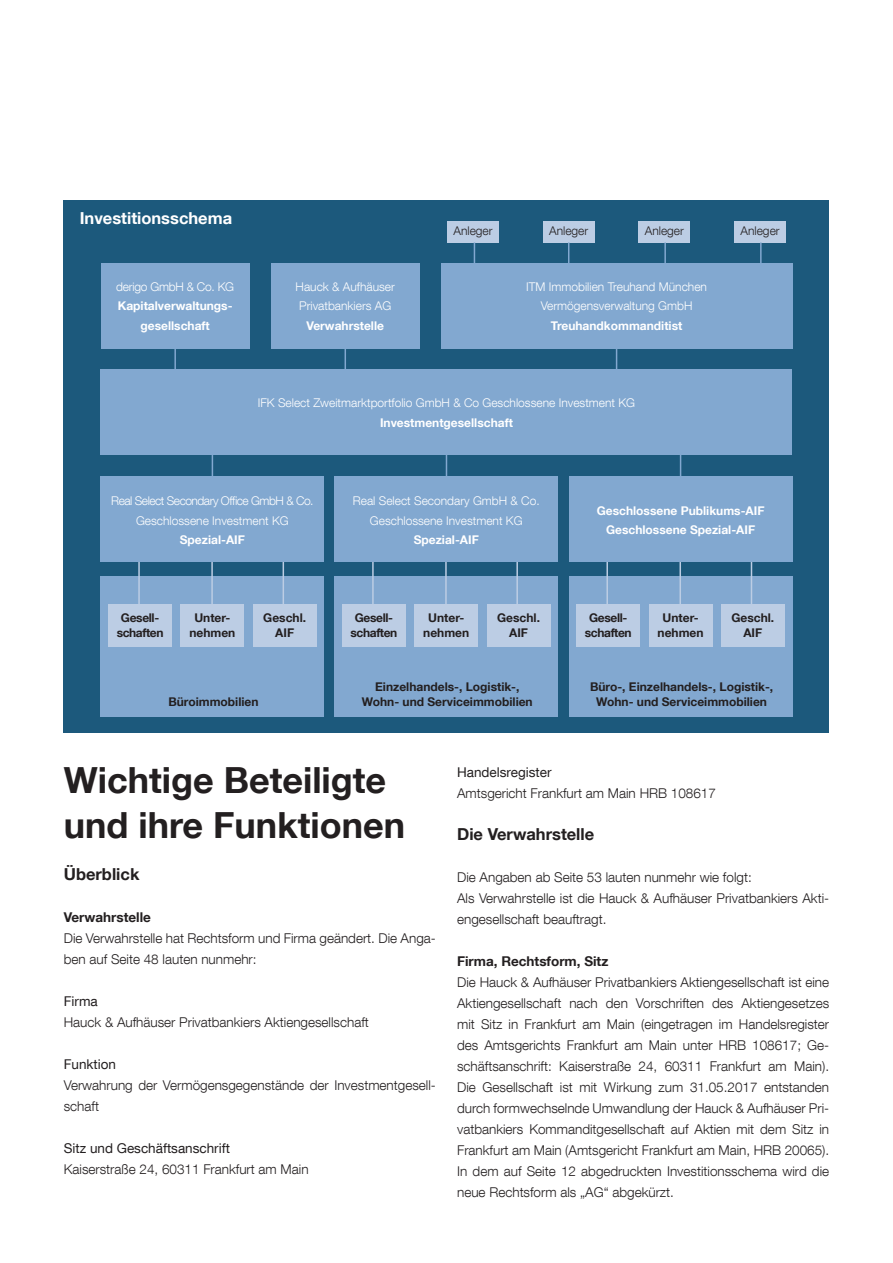
<style>
.page{position:relative;width:893px;height:1263px;background:#fff}
.page>*{position:absolute;margin:0;border:0;box-sizing:border-box;transform-origin:0 0}
.t1{font:700 36px/45px "Helvetica Neue LT Com";color:#231f20}
.t2{font:700 16.5px "Helvetica Neue LT Com";color:#231f20}
.t3{font:700 16.5px "Helvetica Neue LT Com";color:#fff}
.t4{font:300 13.5px/21px "Helvetica Neue LT Com";color:#231f20}
.t5{font:13.5px "Helvetica Neue LT Com";color:#231f20}
.t6{font:700 13.5px "Helvetica Neue LT Com";color:#231f20}
.t7{font:300 12px/19.5px "Helvetica Neue LT Com";color:#fff;text-align:center}
.t8{font:700 12px/15px "Helvetica Neue LT Com";color:#231f20;text-align:center}
.t9{font:700 12px/19.5px "Helvetica Neue LT Com";color:#fff;text-align:center}
.t10{font:300 12px/19.5px "Helvetica Neue LT Com";letter-spacing:-.04em;color:#fff;text-align:center}
.t11{font:700 12px/15px "Helvetica Neue LT Com";letter-spacing:-.035em;color:#231f20;text-align:center}
.t12{font:300 12px "Helvetica Neue LT Com";color:#231f20}
.t13{font:300 12px "Helvetica Neue LT Com";letter-spacing:-.02em;color:#fff}
</style>
<div class="page">
<div style="left:64px;top:200px;width:765px;height:532px;background:#1c597c"></div>
<div style="left:101px;top:264px;width:149px;height:85px;background:#82a8d0"></div>
<div style="left:271px;top:264px;width:149px;height:85px;background:#82a8d0"></div>
<div style="left:441px;top:264px;width:351px;height:85px;background:#82a8d0"></div>
<div style="left:448px;top:221px;width:51px;height:21px;background:#bccde4"></div>
<svg style="left:474px;top:242px;width:1px;height:22px"></svg>
<div style="left:543px;top:221px;width:51px;height:21px;background:#bccde4"></div>
<svg style="left:568px;top:242px;width:1px;height:22px"></svg>
<div style="left:639px;top:221px;width:51px;height:21px;background:#bccde4"></div>
<hr style="left:664px;top:242px;width:2px;height:22px;background:#82a8d0">
<div style="left:735px;top:221px;width:51px;height:21px;background:#bccde4"></div>
<hr style="left:760px;top:242px;width:2px;height:22px;background:#82a8d0">
<div style="left:101px;top:576px;width:223px;height:140px;background:#82a8d0"></div>
<div style="left:335px;top:576px;width:223px;height:140px;background:#82a8d0"></div>
<svg style="left:345px;top:349px;width:1px;height:21px"></svg>
<hr style="left:446px;top:426px;width:1px;height:50px;background:#82a8d0">
<hr style="left:174px;top:349px;width:2px;height:21px;background:#82a8d0">
<svg style="left:212px;top:455px;width:1px;height:21px"></svg>
<hr style="left:211px;top:557px;width:2px;height:48px;background:#bccde4">
<hr style="left:445px;top:556px;width:2px;height:49px;background:#bccde4">
<hr style="left:283px;top:556px;width:1px;height:49px;background:#bccde4">
<hr style="left:516px;top:555px;width:2px;height:50px;background:#bccde4">
<hr style="left:138px;top:521px;width:2px;height:84px;background:#bccde4">
<hr style="left:372px;top:521px;width:2px;height:84px;background:#bccde4">
<div style="left:108px;top:604px;width:64px;height:42px;background:#bccde4"></div>
<div style="left:342px;top:604px;width:64px;height:42px;background:#bccde4"></div>
<div style="left:101px;top:476px;width:223px;height:85px;background:#82a8d0"></div>
<div style="left:335px;top:476px;width:223px;height:85px;background:#82a8d0"></div>
<div style="left:180px;top:604px;width:64px;height:42px;background:#bccde4"></div>
<div style="left:414px;top:604px;width:64px;height:42px;background:#bccde4"></div>
<div style="left:253px;top:604px;width:64px;height:42px;background:#bccde4"></div>
<div style="left:487px;top:604px;width:63px;height:42px;background:#bccde4"></div>
<div style="left:101px;top:370px;width:691px;height:85px;background:#82a8d0"></div>
<div style="left:569px;top:576px;width:223px;height:140px;background:#82a8d0"></div>
<hr style="left:680px;top:384px;width:1px;height:92px;background:#82a8d0">
<hr style="left:679px;top:558px;width:2px;height:47px;background:#bccde4">
<hr style="left:751px;top:558px;width:1px;height:47px;background:#bccde4">
<hr style="left:606px;top:521px;width:2px;height:84px;background:#bccde4">
<div style="left:576px;top:604px;width:64px;height:42px;background:#bccde4"></div>
<div style="left:569px;top:476px;width:223px;height:85px;background:#82a8d0"></div>
<div style="left:649px;top:604px;width:63px;height:42px;background:#bccde4"></div>
<div style="left:721px;top:604px;width:64px;height:42px;background:#bccde4"></div>
<svg style="left:616px;top:349px;width:1px;height:21px"></svg>
<p class="t3" style="left:80px;top:208px;width:154px">Investitionsschema</p>
<p class="t13" style="left:116px;top:279px;width:119px">derigo GmbH &amp; Co. KG</p>
<p class="t9" style="left:118px;top:296px;width:116px">Kapitalverwaltungs&shy;gesellschaft</p>
<p class="t7" style="left:296px;top:277px;width:101px;text-align:left">Hauck &amp; Aufhäuser<br>Privatbankiers AG</p>
<p class="t9" style="left:306px;top:316px;width:79px">Verwahrstelle</p>
<p class="t12" style="left:453px;top:224px;width:41px">Anleger</p>
<p class="t12" style="left:549px;top:224px;width:41px">Anleger</p>
<p class="t12" style="left:645px;top:224px;width:41px">Anleger</p>
<p class="t12" style="left:740px;top:224px;width:41px">Anleger</p>
<p class="t7" style="left:526px;top:277px;width:182px">ITM Immobilien Treuhand München<br>Vermögensverwaltung GmbH</p>
<p class="t9" style="left:551px;top:316px;width:133px">Treuhandkommanditist</p>
<p class="t7" style="left:258px;top:393px;width:379px">IFK Select Zweitmarktportfolio GmbH &amp; Co Geschlossene Investment KG</p>
<p class="t9" style="left:380px;top:412px;width:134px">Investmentgesellschaft</p>
<p class="t10" style="left:111px;top:491px;width:204px">Real Select Secondary Office GmbH &amp; Co.<br>Geschlossene Investment KG</p>
<p class="t9" style="left:180px;top:530px;width:67px">Spezial-AIF</p>
<p class="t7" style="left:353px;top:491px;width:188px">Real Select Secondary GmbH &amp; Co.<br>Geschlossene Investment KG</p>
<p class="t9" style="left:414px;top:530px;width:67px">Spezial-AIF</p>
<p class="t11" style="left:117px;top:610px;width:48px">Gesell&shy;schaften</p>
<p class="t11" style="left:351px;top:610px;width:48px">Gesell&shy;schaften</p>
<p class="t8" style="left:263px;top:610px;width:44px">Geschl.<br>AIF</p>
<p class="t8" style="left:497px;top:610px;width:44px">Geschl.<br>AIF</p>
<p class="t8" style="left:189px;top:610px;width:47px">Unter&shy;nehmen</p>
<p class="t8" style="left:423px;top:610px;width:47px">Unter&shy;nehmen</p>
<p class="t8" style="left:168px;top:693px;width:92px">Büroimmobilien</p>
<p class="t8" style="left:362px;top:678px;width:172px">Einzelhandels-, Logistik-,<br>Wohn- und Serviceimmobilien</p>
<p class="t9" style="left:597px;top:500px;width:169px">Geschlossene Publikums-AIF<br>Geschlossene Spezial-AIF</p>
<p class="t11" style="left:585px;top:610px;width:48px">Gesell&shy;schaften</p>
<p class="t8" style="left:658px;top:610px;width:47px">Unter&shy;nehmen</p>
<p class="t8" style="left:731px;top:610px;width:44px">Geschl.<br>AIF</p>
<p class="t8" style="left:590px;top:678px;width:185px">Büro-, Einzelhandels-, Logistik-,<br>Wohn- und Serviceimmobilien</p>
<h1 class="t1" style="left:64px;top:756px;width:343px">Wichtige Beteiligte und ihre Funktionen</h1>
<p class="t2" style="left:64px;top:863px;width:77px">Überblick</p>
<p class="t6" style="left:64px;top:908px;width:89px">Verwahrstelle</p>
<p class="t4" style="left:64px;top:927px;width:374px">Die Verwahrstelle hat Rechtsform und Firma geändert. Die Anga&shy;ben auf Seite 48 lauten nunmehr:</p>
<p class="t5" style="left:64px;top:992px;width:36px">Firma</p>
<p class="t4" style="left:64px;top:1011px;width:307px">Hauck &amp; Aufhäuser Privatbankiers Aktiengesellschaft</p>
<p class="t5" style="left:64px;top:1055px;width:54px">Funktion</p>
<p class="t4" style="left:64px;top:1074px;width:374px">Verwahrung der Vermögensgegenstände der Investmentgesell&shy;schaft</p>
<p class="t5" style="left:64px;top:1139px;width:168px">Sitz und Geschäftsanschrift</p>
<p class="t4" style="left:64px;top:1158px;width:246px">Kaiserstraße 24, 60311 Frankfurt am Main</p>
<p class="t5" style="left:457px;top:763px;width:96px">Handelsregister</p>
<p class="t4" style="left:457px;top:782px;width:260px">Amtsgericht Frankfurt am Main HRB 108617</p>
<p class="t2" style="left:457px;top:823px;width:139px">Die Verwahrstelle</p>
<p class="t4" style="left:457px;top:866px;width:374px">Die Angaben ab Seite 53 lauten nunmehr wie folgt:<br>Als Verwahrstelle ist die Hauck &amp; Aufhäuser Privatbankiers Akti&shy;engesellschaft beauftragt.</p>
<p class="t6" style="left:457px;top:952px;width:153px">Firma, Rechtsform, Sitz</p>
<p class="t4" style="left:457px;top:971px;width:374px;text-align:justify">Die Hauck &amp; Aufhäuser Privatbankiers Aktiengesellschaft ist eine Aktiengesellschaft nach den Vorschriften des Aktiengesetzes mit Sitz in Frankfurt am Main (eingetragen im Handelsregister des Amtsgerichts Frankfurt am Main unter HRB 108617; Ge&shy;schäftsanschrift: Kaiserstraße 24, 60311 Frankfurt am Main).<br>Die Gesellschaft ist mit Wirkung zum 31.05.2017 entstanden durch formwechselnde Umwandlung der Hauck &amp; Aufhäuser Pri&shy;vatbankiers Kommanditgesellschaft auf Aktien mit dem Sitz in Frankfurt am Main (Amtsgericht Frankfurt am Main, HRB 20065).<br>In dem auf Seite 12 abgedruckten Investitionsschema wird die neue Rechtsform als „AG“ abgekürzt.</p>
</div>
